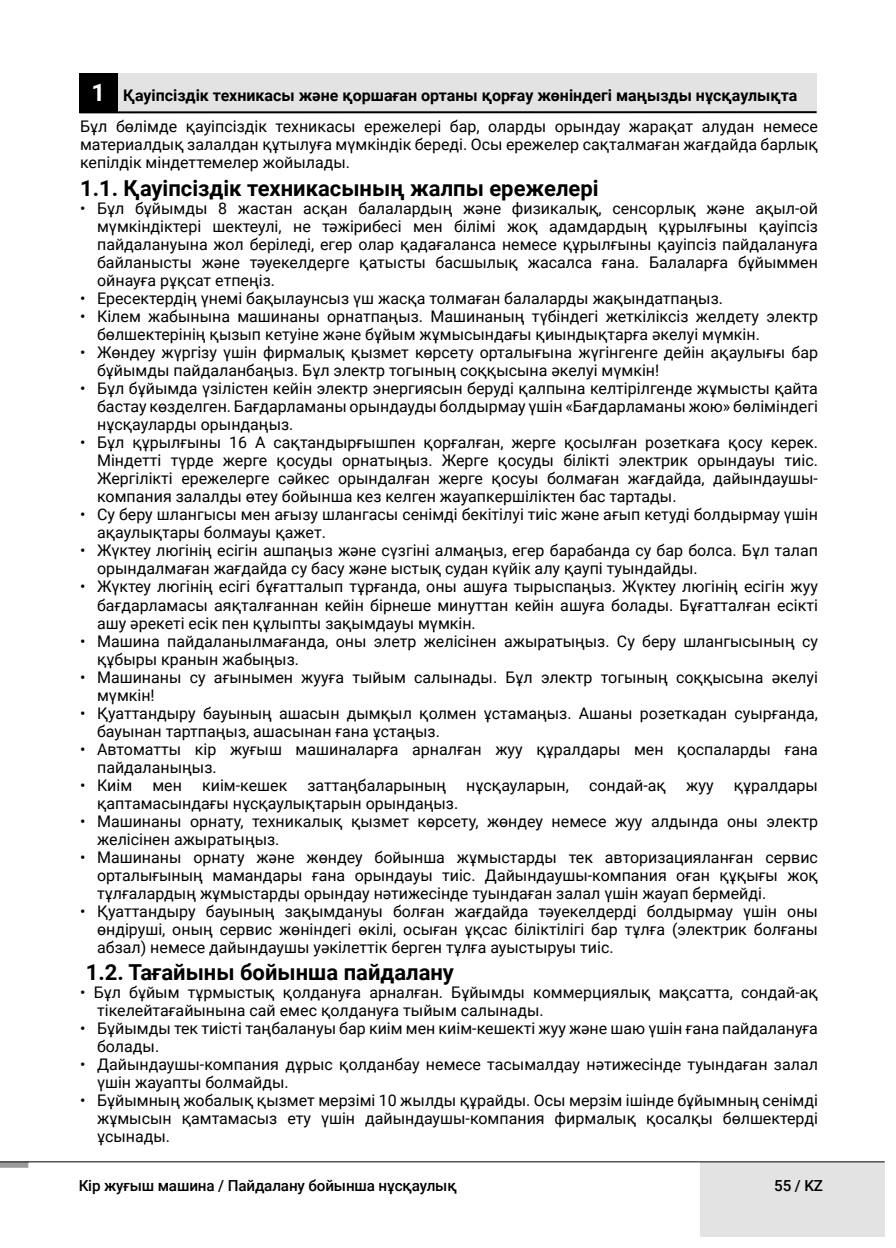
<style>
.page{position:relative;width:896px;height:1248px;background:#fff}
.page>*{position:absolute;margin:0;border:0;box-sizing:border-box;transform-origin:0 0}
.Konu_Baslik{font:700 22px "Roboto";color:#000}
.Girintili_Yazi{font:16px/18px "Roboto";color:#000}
.Normal_Yazi{font:16px/18px "Roboto";color:#000}
.t1{font:500 15.2px "Roboto";letter-spacing:-.01em;color:#000}
.s1{font-weight:700;font-size:24px;color:#fff}
.s2{font-weight:700}
</style>
<div class="page">
<div style="left:700px;top:1161px;width:184px;height:75px;background:#e3e3e3"></div>
<hr style="left:28px;top:1161px;width:856px;height:1px;background:#000">
<div style="left:79px;top:73px;width:39px;height:40px;background:#000"></div>
<div style="left:118px;top:73px;width:698px;height:40px;background:#e3e3e3"></div>
<hr style="left:79px;top:111px;width:737px;height:2px;background:#000">
<svg style="left:0;top:1161px;width:28px;height:6px"></svg>
<p class="Girintili_Yazi" style="left:80px;top:80px;width:739px;line-height:30.4px;text-align:center"><span class="s1">1</span> <span class="s2">Қауіпсіздік техникасы және қоршаған ортаны қорғау жөніндегі маңызды нұсқаулықта<br></span>Бұл бөлімде қауіпсіздік техникасы ережелері бар, оларды орындау жарақат алудан немесе</p>
<p class="Normal_Yazi" style="left:80px;top:135px;width:739px">материалдық залалдан құтылуға мүмкіндік береді. Осы ережелер сақталмаған жағдайда барлық кепілдік міндеттемелер жойылады.</p>
<p class="Konu_Baslik" style="left:80px;top:173px;width:520px">1.1. Қауіпсіздік техникасының жалпы ережелері</p>
<p class="Girintili_Yazi" style="left:97px;top:199px;width:722px;text-align:justify;text-indent:-17px">• Бұл бұйымды 8 жастан асқан балалардың және физикалық, сенсорлық және ақыл-ой мүмкіндіктері шектеулі, не тәжірибесі мен білімі жоқ адамдардың құрылғыны қауіпсіз пайдалануына жол беріледі, егер олар қадағаланса немесе құрылғыны қауіпсіз пайдалануға байланысты және тәуекелдерге қатысты басшылық жасалса ғана. Балаларға бұйыммен ойнауға рұқсат етпеңіз.</p>
<p class="Girintili_Yazi" style="left:80px;top:289px;width:644px">• Ересектердің үнемі бақылаунсыз үш жасқа толмаған балаларды жақындатпаңыз.</p>
<p class="Girintili_Yazi" style="left:97px;top:307px;width:722px;text-indent:-17px">• Кілем жабынына машинаны орнатпаңыз. Машинаның түбіндегі жеткіліксіз желдету электр бөлшектерінің қызып кетуіне және бұйым жұмысындағы қиындықтарға әкелуі мүмкін.</p>
<p class="Girintili_Yazi" style="left:97px;top:343px;width:722px;text-indent:-17px">• Жөндеу жүргізу үшін фирмалық қызмет көрсету орталығына жүгінгенге дейін ақаулығы бар бұйымды пайдаланбаңыз. Бұл электр тогының соққысына әкелуі мүмкін!</p>
<p class="Girintili_Yazi" style="left:97px;top:379px;width:722px;text-align:justify;text-indent:-17px">• Бұл бұйымда үзілістен кейін электр энергиясын беруді қалпына келтірілгенде жұмысты қайта бастау көзделген. Бағдарламаны орындауды болдырмау үшін «Бағдарламаны жою» бөліміндегі нұсқауларды орындаңыз.</p>
<p class="Girintili_Yazi" style="left:97px;top:433px;width:722px;text-align:justify;text-indent:-17px">• Бұл құрылғыны 16 А сақтандырғышпен қорғалған, жерге қосылған розеткаға қосу керек.<br>Міндетті түрде жерге қосуды орнатыңыз. Жерге қосуды білікті электрик орындауы тиіс.<br>Жергілікті ережелерге сәйкес орындалған жерге қосуы болмаған жағдайда, дайындаушы&shy;компания залалды өтеу бойынша кез келген жауапкершіліктен бас тартады.</p>
<p class="Girintili_Yazi" style="left:97px;top:505px;width:722px;text-indent:-17px">• Су беру шлангысы мен ағызу шлангасы сенімді бекітілуі тиіс және ағып кетуді болдырмау үшін ақаулықтары болмауы қажет.</p>
<p class="Girintili_Yazi" style="left:97px;top:541px;width:722px;text-indent:-17px">• Жүктеу люгінің есігін ашпаңыз және сүзгіні алмаңыз, егер барабанда су бар болса. Бұл талап орындалмаған жағдайда су басу және ыстық судан күйік алу қаупі туындайды.</p>
<p class="Girintili_Yazi" style="left:97px;top:577px;width:722px;text-align:justify;text-indent:-17px">• Жүктеу люгінің есігі бұғатталып тұрғанда, оны ашуға тырыспаңыз. Жүктеу люгінің есігін жуу бағдарламасы аяқталғаннан кейін бірнеше минуттан кейін ашуға болады. Бұғатталған есікті ашу әрекеті есік пен құлыпты зақымдауы мүмкін.</p>
<p class="Girintili_Yazi" style="left:97px;top:631px;width:722px;text-indent:-17px">• Машина пайдаланылмағанда, оны элетр желісінен ажыратыңыз. Су беру шлангысының су құбыры кранын жабыңыз.</p>
<p class="Girintili_Yazi" style="left:97px;top:667px;width:722px;text-indent:-17px">• Машинаны су ағынымен жууға тыйым салынады. Бұл электр тогының соққысына әкелуі мүмкін!</p>
<p class="Girintili_Yazi" style="left:97px;top:703px;width:722px;text-indent:-17px">• Қуаттандыру бауының ашасын дымқыл қолмен ұстамаңыз. Ашаны розеткадан суырғанда, бауынан тартпаңыз, ашасынан ғана ұстаңыз.</p>
<p class="Girintili_Yazi" style="left:97px;top:739px;width:722px;text-indent:-17px">• Автоматты кір жуғыш машиналарға арналған жуу құралдары мен қоспаларды ғана пайдаланыңыз.</p>
<p class="Girintili_Yazi" style="left:80px;top:775px;width:54px">• Киім</p>
<p class="Girintili_Yazi" style="left:152px;top:775px;width:31px">мен</p>
<p class="Girintili_Yazi" style="left:202px;top:775px;width:87px">киім-кешек</p>
<p class="Girintili_Yazi" style="left:307px;top:775px;width:140px">заттаңбаларының</p>
<p class="Girintili_Yazi" style="left:466px;top:775px;width:104px">нұсқауларын,</p>
<p class="Girintili_Yazi" style="left:589px;top:775px;width:78px">сондай-ақ</p>
<p class="Girintili_Yazi" style="left:686px;top:775px;width:29px">жуу</p>
<p class="Girintili_Yazi" style="left:734px;top:775px;width:86px">құралдары</p>
<p class="Girintili_Yazi" style="left:97px;top:793px;width:363px">қаптамасындағы нұсқаулықтарын орындаңыз.</p>
<p class="Girintili_Yazi" style="left:97px;top:811px;width:722px;text-indent:-17px">• Машинаны орнату, техникалық қызмет көрсету, жөндеу немесе жуу алдында оны электр желісінен ажыратыңыз.</p>
<p class="Girintili_Yazi" style="left:97px;top:847px;width:722px;text-align:justify;text-indent:-17px">• Машинаны орнату және жөндеу бойынша жұмыстарды тек авторизацияланған сервис орталығының мамандары ғана орындауы тиіс. Дайындаушы-компания оған құқығы жоқ тұлғалардың жұмыстарды орындау нәтижесінде туындаған залал үшін жауап бермейді.</p>
<p class="Girintili_Yazi" style="left:97px;top:901px;width:722px;text-align:justify;text-indent:-17px">• Қуаттандыру бауының зақымдануы болған жағдайда тәуекелдерді болдырмау үшін оны өндіруші, оның сервис жөніндегі өкілі, осыған ұқсас біліктілігі бар тұлға (электрик болғаны абзал) немесе дайындаушы уәкілеттік берген тұлға ауыстыруы тиіс.</p>
<p class="Konu_Baslik" style="left:86px;top:957px;width:370px">1.2. Тағайыны бойынша пайдалану</p>
<p class="Girintili_Yazi" style="left:97px;top:983px;width:722px;text-indent:-17px">• Бұл бұйым тұрмыстық қолдануға арналған. Бұйымды коммерциялық мақсатта, сондай-ақ тікелейтағайынына сай емес қолдануға тыйым салынады.</p>
<p class="Girintili_Yazi" style="left:97px;top:1019px;width:722px;text-indent:-17px">• Бұйымды тек тиісті таңбалануы бар киім мен киім-кешекті жуу және шаю үшін ғана пайдалануға болады.</p>
<p class="Girintili_Yazi" style="left:97px;top:1055px;width:722px;text-indent:-17px">• Дайындаушы-компания дұрыс қолданбау немесе тасымалдау нәтижесінде туындаған залал үшін жауапты болмайды.</p>
<p class="Girintili_Yazi" style="left:97px;top:1091px;width:722px;text-align:justify;text-indent:-17px">• Бұйымның жобалық қызмет мерзімі 10 жылды құрайды. Осы мерзім ішінде бұйымның сенімді жұмысын қамтамасыз ету үшін дайындаушы-компания фирмалық қосалқы бөлшектерді ұсынады.</p>
<p class="t1" style="left:79px;top:1175px;width:380px">Кір жуғыш машина / Пайдалану бойынша нұсқаулық</p>
<p class="t1" style="left:774px;top:1174px;width:50px">55 / KZ</p>
</div>
